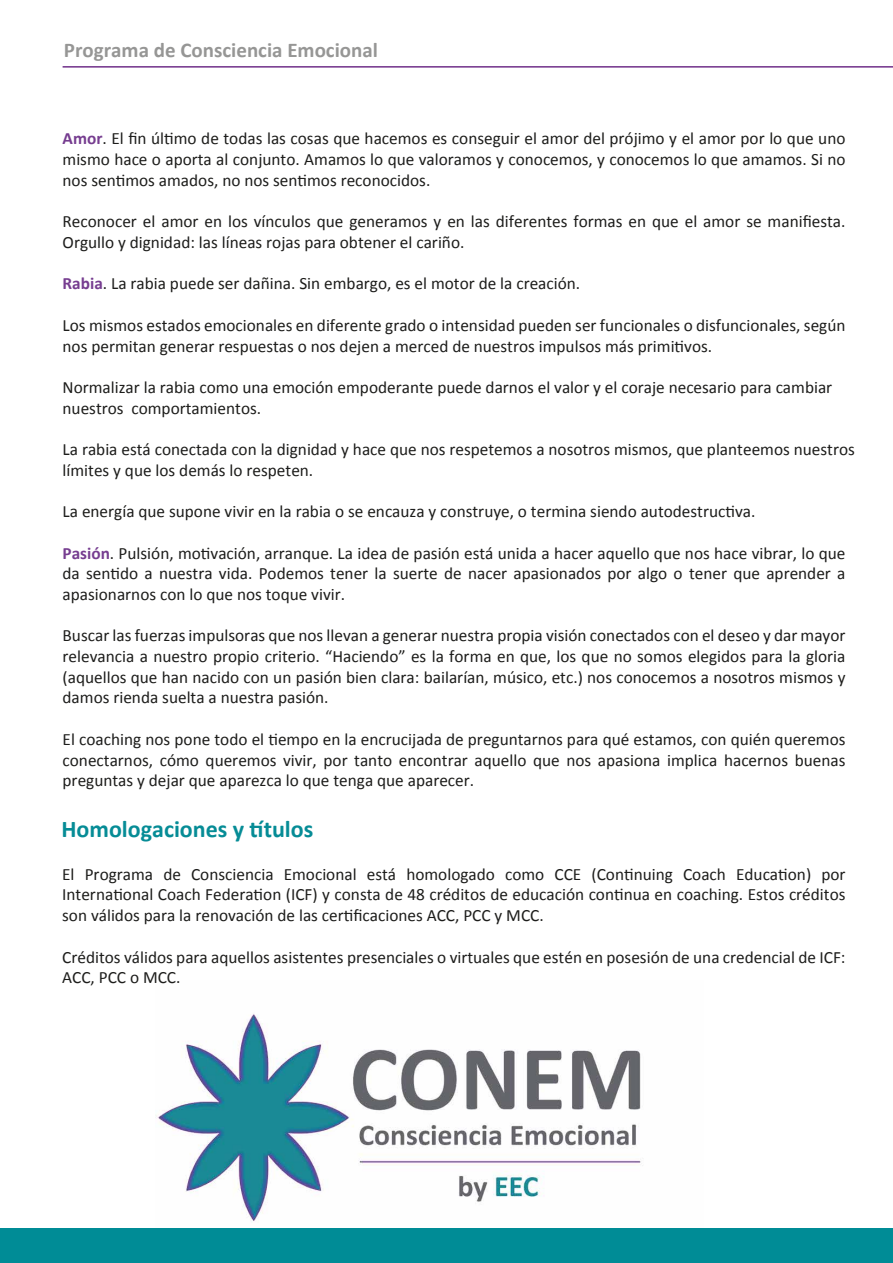
<style>
.page{position:relative;width:893px;height:1263px;background:#fff}
.page>*{position:absolute;margin:0;border:0;box-sizing:border-box;transform-origin:0 0}
.t1{font:700 24px "Calibri";color:#068c96}
.t2{font:700 21px "Calibri";color:#969695}
.t3{font:17.25px/20.7px "Calibri";color:#1d1d1b;text-align:justify}
.s1{font-weight:700;color:#763d90}
</style>
<div class="page">
<img style="left:156px;top:1014px;width:485px;height:208px">
<hr style="left:63px;top:66px;width:830px;height:2px;background:#703089">
<div style="left:0;top:1228px;width:893px;height:35px;background:#008c96"></div>
<p class="t2" style="left:64px;top:37px;width:316px">Programa de Consciencia Emocional</p>
<p class="t3" style="left:63px;top:128px;width:784px"><span class="s1">Amor</span>. El fin último de todas las cosas que hacemos es conseguir el amor del prójimo y el amor por lo que uno mismo hace o aporta al conjunto. Amamos lo que valoramos y conocemos, y conocemos lo que amamos. Si no nos sentimos amados, no nos sentimos reconocidos.</p>
<p class="t3" style="left:63px;top:210px;width:784px">Reconocer el amor en los vínculos que generamos y en las diferentes formas en que el amor se manifiesta.<br>Orgullo y dignidad: las líneas rojas para obtener el cariño.</p>
<p class="t3" style="left:63px;top:272px;width:519px"><span class="s1">Rabia</span>. La rabia puede ser dañina. Sin embargo, es el motor de la creación.</p>
<p class="t3" style="left:63px;top:314px;width:784px">Los mismos estados emocionales en diferente grado o intensidad pueden ser funcionales o disfuncionales, según nos permitan generar respuestas o nos dejen a merced de nuestros impulsos más primitivos.</p>
<p class="t3" style="left:63px;top:376px;width:771px">Normalizar la rabia como una emoción empoderante puede darnos el valor y el coraje necesario para cambiar nuestros comportamientos.</p>
<p class="t3" style="left:63px;top:438px;width:794px">La rabia está conectada con la dignidad y hace que nos respetemos a nosotros mismos, que planteemos nuestros límites y que los demás lo respeten.</p>
<p class="t3" style="left:63px;top:500px;width:694px">La energía que supone vivir en la rabia o se encauza y construye, o termina siendo autodestructiva.</p>
<p class="t3" style="left:63px;top:542px;width:784px"><span class="s1">Pasión</span>. Pulsión, motivación, arranque. La idea de pasión está unida a hacer aquello que nos hace vibrar, lo que da sentido a nuestra vida. Podemos tener la suerte de nacer apasionados por algo o tener que aprender a apasionarnos con lo que nos toque vivir.</p>
<p class="t3" style="left:63px;top:624px;width:784px">Buscar las fuerzas impulsoras que nos llevan a generar nuestra propia visión conectados con el deseo y dar mayor relevancia a nuestro propio criterio. “Haciendo” es la forma en que, los que no somos elegidos para la gloria (aquellos que han nacido con un pasión bien clara: bailarían, músico, etc.) nos conocemos a nosotros mismos y damos rienda suelta a nuestra pasión.</p>
<p class="t3" style="left:63px;top:728px;width:784px">El coaching nos pone todo el tiempo en la encrucijada de preguntarnos para qué estamos, con quién queremos conectarnos, cómo queremos vivir, por tanto encontrar aquello que nos apasiona implica hacernos buenas preguntas y dejar que aparezca lo que tenga que aparecer.</p>
<h1 class="t1" style="left:62px;top:814px;width:253px">Homologaciones y títulos</h1>
<p class="t3" style="left:62px;top:863px;width:785px">El Programa de Consciencia Emocional está homologado como CCE (Continuing Coach Education) por International Coach Federation (ICF) y consta de 48 créditos de educación continua en coaching. Estos créditos son válidos para la renovación de las certificaciones ACC, PCC y MCC.</p>
<p class="t3" style="left:62px;top:946px;width:785px">Créditos válidos para aquellos asistentes presenciales o virtuales que estén en posesión de una credencial de ICF:<br>ACC, PCC o MCC.</p>
</div>
